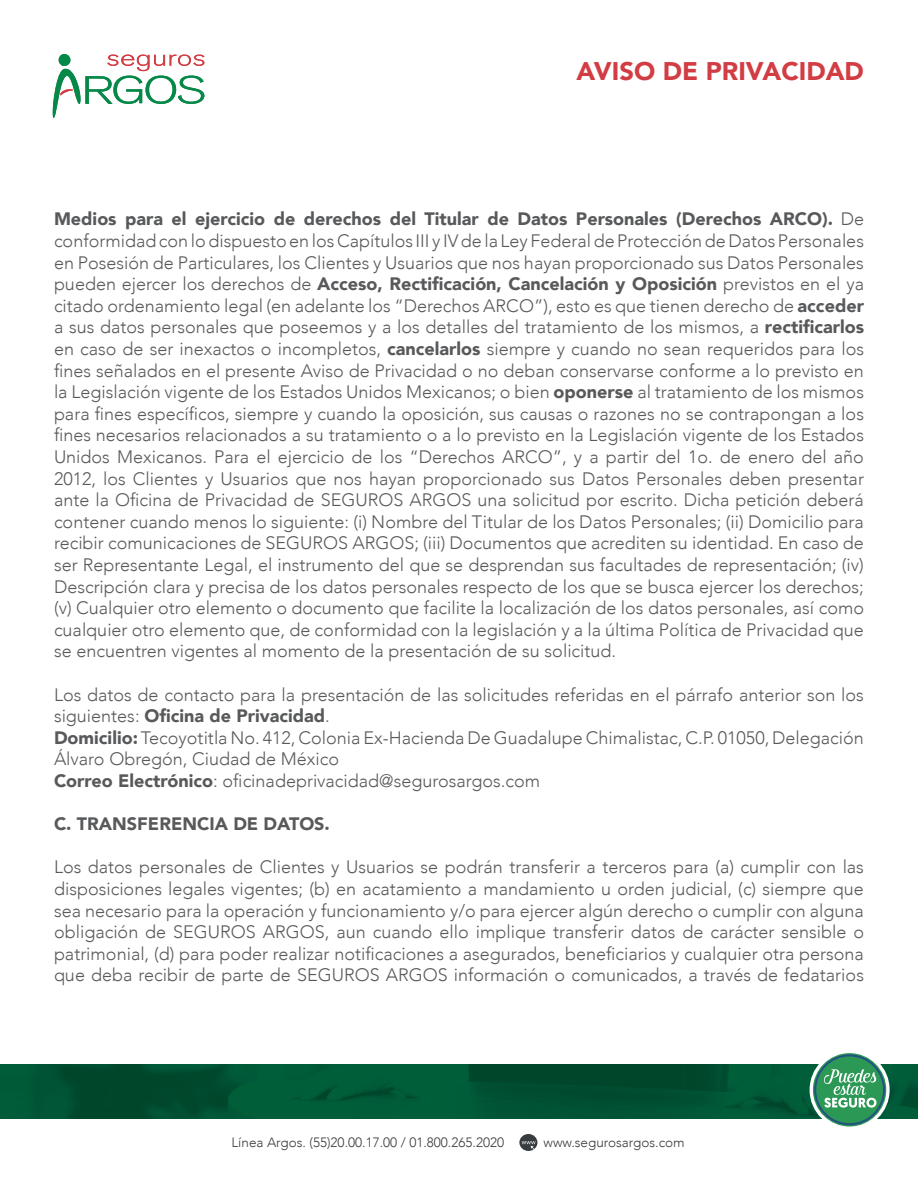
<style>
.page{position:relative;width:918px;height:1188px;background:#fff}
.page>*{position:absolute;margin:0;border:0;box-sizing:border-box;transform-origin:0 0}
.t1{font:900 25.5px "Avenir";color:#d23d44}
.t2{font:300 18px/21.6px "Avenir";color:#58595b;text-align:justify}
.t3{font:900 18px "Avenir";color:#58595b}
.t4{font:300 13.5px "Avenir";color:#393c3f}
.s1{font-weight:900}
</style>
<div class="page">
<svg style="left:52px;top:54px;width:152px;height:64px"></svg>
<img style="left:0;top:1065px;width:918px;height:53px">
<svg style="left:811px;top:1051px;width:77px;height:77px"></svg>
<svg style="left:814px;top:1054px;width:71px;height:71px"></svg>
<div style="left:816px;top:1056px;width:67px;height:67px;background:#2b9955;border-radius:50%"></div>
<svg style="left:822px;top:1069px;width:55px;height:39px"></svg>
<div style="left:810px;top:1050px;width:80px;height:80px;border:3px solid #fff;border-radius:50%"></div>
<svg style="left:519px;top:1134px;width:19px;height:17px"></svg>
<h1 class="t1" style="left:577px;top:49px;width:289px">AVISO DE PRIVACIDAD</h1>
<p class="t2" style="left:54px;top:208px;width:812px"><span class="s1">Medios para el ejercicio de derechos del Titular de Datos Personales (Derechos ARCO).</span> De conformidad con lo dispuesto en los Capítulos III y IV de la Ley Federal de Protección de Datos Personales en Posesión de Particulares, los Clientes y Usuarios que nos hayan proporcionado sus Datos Personales pueden ejercer los derechos de <span class="s1">Acceso, Rectificación, Cancelación y Oposición</span> previstos en el ya citado ordenamiento legal (en adelante los “Derechos ARCO”), esto es que tienen derecho de <span class="s1">acceder </span>a sus datos personales que poseemos y a los detalles del tratamiento de los mismos, a <span class="s1">rectificarlos </span>en caso de ser inexactos o incompletos, <span class="s1">cancelarlos</span> siempre y cuando no sean requeridos para los fines señalados en el presente Aviso de Privacidad o no deban conservarse conforme a lo previsto en la Legislación vigente de los Estados Unidos Mexicanos; o bien <span class="s1">oponerse</span> al tratamiento de los mismos para fines específicos, siempre y cuando la oposición, sus causas o razones no se contrapongan a los fines necesarios relacionados a su tratamiento o a lo previsto en la Legislación vigente de los Estados Unidos Mexicanos. Para el ejercicio de los “Derechos ARCO”, y a partir del 1o. de enero del año 2012, los Clientes y Usuarios que nos hayan proporcionado sus Datos Personales deben presentar ante la Oficina de Privacidad de SEGUROS ARGOS una solicitud por escrito. Dicha petición deberá contener cuando menos lo siguiente: (i) Nombre del Titular de los Datos Personales; (ii) Domicilio para recibir comunicaciones de SEGUROS ARGOS; (iii) Documentos que acrediten su identidad. En caso de ser Representante Legal, el instrumento del que se desprendan sus facultades de representación; (iv)<br>Descripción clara y precisa de los datos personales respecto de los que se busca ejercer los derechos; (v) Cualquier otro elemento o documento que facilite la localización de los datos personales, así como cualquier otro elemento que, de conformidad con la legislación y a la última Política de Privacidad que se encuentren vigentes al momento de la presentación de su solicitud.</p>
<p class="t2" style="left:54px;top:684px;width:812px;text-align:left">Los datos de contacto para la presentación de las solicitudes referidas en el párrafo anterior son los siguientes: <span class="s1">Oficina de Privacidad</span>.<br><span class="s1">Domicilio:</span> Tecoyotitla No. 412, Colonia Ex-Hacienda De Guadalupe Chimalistac, C.P. 01050, Delegación Álvaro Obregón, Ciudad de México<br><span class="s1">Correo Electrónico</span>: oficinadeprivacidad@segurosargos.com</p>
<p class="t3" style="left:54px;top:809px;width:277px">C. TRANSFERENCIA DE DATOS.</p>
<p class="t2" style="left:54px;top:856px;width:812px">Los datos personales de Clientes y Usuarios se podrán transferir a terceros para (a) cumplir con las disposiciones legales vigentes; (b) en acatamiento a mandamiento u orden judicial, (c) siempre que sea necesario para la operación y funcionamiento y/o para ejercer algún derecho o cumplir con alguna obligación de SEGUROS ARGOS, aun cuando ello implique transferir datos de carácter sensible o patrimonial, (d) para poder realizar notificaciones a asegurados, beneficiarios y cualquier otra persona que deba recibir de parte de SEGUROS ARGOS información o comunicados, a través de fedatarios</p>
<p class="t4" style="left:232px;top:1134px;width:274px">Línea Argos. (55)20.00.17.00 / 01.800.265.2020</p>
<p class="t4" style="left:544px;top:1134px;width:143px">www.segurosargos.com</p>
</div>
